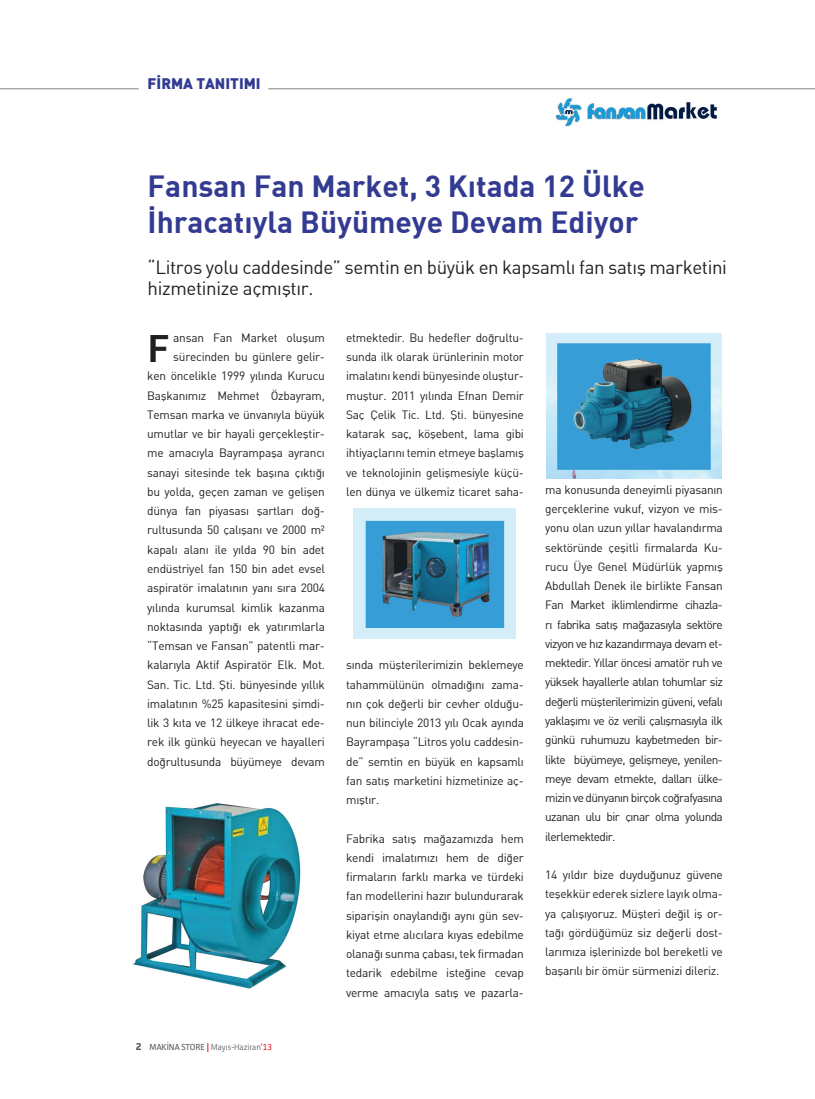
<style>
.page{position:relative;width:815px;height:1099px;background:#fff}
.page>*{position:absolute;margin:0;border:0;box-sizing:border-box;transform-origin:0 0}
.t1{font:700 37.5px "DIN";color:#231f20}
.t2{font:700 30px/36px "DIN";color:#323b91}
.t3{font:18.75px/21.2px "DIN";letter-spacing:-.02em;color:#231f20}
.t4{font:900 15px "DIN";color:#323b91}
.t5{font:11.88px/19.2px "DIN";letter-spacing:-.02em;color:#231f20;text-align:justify}
.t6{font:300 8.75px "Facit";color:#57585a;scale:.95 1}
.s1{font-weight:700;font-size:10px}
.s2{font-weight:400}
.s3{font-weight:600;color:#ee1d23}
.s4{font-weight:400;color:#ee1d23}
</style>
<div class="page">
<hr style="left:0;top:88px;width:139px;height:1px;background:#808285">
<hr style="left:268px;top:88px;width:547px;height:1px;background:#808285">
<img style="left:547px;top:333px;width:174px;height:145px">
<img style="left:353px;top:508px;width:162px;height:130px">
<img style="left:132px;top:803px;width:169px;height:186px">
<img style="left:555px;top:98px;width:162px;height:29px">
<p class="t4" style="left:148px;top:74px;width:115px">FİRMA TANITIMI</p>
<h2 class="t2" style="left:148px;top:167px;width:499px">Fansan Fan Market, 3 Kıtada 12 Ülke<br>İhracatıyla Büyümeye Devam Ediyor</h2>
<h3 class="t3" style="left:148px;top:256px;width:581px">“Litros yolu caddesinde” semtin en büyük en kapsamlı fan satış marketini hizmetinize açmıştır.</h3>
<h1 class="t1" style="left:148px;top:323px;width:24px">F</h1>
<p class="t5" style="left:147px;top:328px;width:179px;text-align:right">ansan Fan Market oluşum sürecinden bu günlere gelir-<br>ken öncelikle 1999 yılında Kurucu Başkanımız Mehmet Özbayram, Temsan marka ve ünvanıyla büyük umutlar ve bir hayali gerçekleştir&shy;me amacıyla Bayrampaşa ayrancı sanayi sitesinde tek başına çıktığı bu yolda, geçen zaman ve gelişen dünya fan piyasası şartları doğ&shy;rultusunda 50 çalışanı ve 2000 m² kapalı alanı ile yılda 90 bin adet endüstriyel fan 150 bin adet evsel aspiratör imalatının yanı sıra 2004 yılında kurumsal kimlik kazanma noktasında yaptığı ek yatırımlarla “Temsan ve Fansan” patentli mar&shy;kalarıyla Aktif Aspiratör Elk. Mot.<br>San. Tic. Ltd. Şti. bünyesinde yıllık imalatının %25 kapasitesini şimdi&shy;lik 3 kıta ve 12 ülkeye ihracat ede&shy;rek ilk günkü heyecan ve hayalleri doğrultusunda büyümeye devam</p>
<p class="t5" style="left:346px;top:328px;width:179px">etmektedir. Bu hedefler doğrultu&shy;sunda ilk olarak ürünlerinin motor imalatını kendi bünyesinde oluştur&shy;muştur. 2011 yılında Efnan Demir Saç Çelik Tic. Ltd. Şti. bünyesine katarak saç, köşebent, lama gibi ihtiyaçlarını temin etmeye başlamış ve teknolojinin gelişmesiyle küçü&shy;len dünya ve ülkemiz ticaret saha-</p>
<p class="t5" style="left:545px;top:479px;width:179px">ma konusunda deneyimli piyasanın gerçeklerine vukuf, vizyon ve mis&shy;yonu olan uzun yıllar havalandırma sektöründe çeşitli firmalarda Ku&shy;rucu Üye Genel Müdürlük yapmış Abdullah Denek ile birlikte Fansan Fan Market iklimlendirme cihazla&shy;rı fabrika satış mağazasıyla sektöre vizyon ve hız kazandırmaya devam et&shy;mektedir. Yıllar öncesi amatör ruh ve yüksek hayallerle atılan tohumlar siz değerli müşterilerimizin güveni, vefalı yaklaşımı ve öz verili çalışmasıyla ilk günkü ruhumuzu kaybetmeden bir&shy;likte büyümeye, gelişmeye, yenilen&shy;meye devam etmekte, dalları ülke&shy;mizin ve dünyanın birçok coğrafyasına uzanan ulu bir çınar olma yolunda ilerlemektedir.</p>
<p class="t5" style="left:545px;top:864px;width:179px">14 yıldır bize duyduğunuz güvene teşekkür ederek sizlere layık olma&shy;ya çalışıyoruz. Müşteri değil iş or&shy;tağı gördüğümüz siz değerli dost&shy;larımıza işlerinizde bol bereketli ve başarılı bir ömür sürmenizi dileriz.</p>
<p class="t5" style="left:346px;top:655px;width:179px">sında müşterilerimizin beklemeye tahammülünün olmadığını zama&shy;nın çok değerli bir cevher olduğu&shy;nun bilinciyle 2013 yılı Ocak ayında Bayrampaşa “Litros yolu caddesin&shy;de” semtin en büyük en kapsamlı fan satış marketini hizmetinize aç&shy;mıştır.</p>
<p class="t5" style="left:346px;top:828px;width:179px">Fabrika satış mağazamızda hem kendi imalatımızı hem de diğer firmaların farklı marka ve türdeki fan modellerini hazır bulundurarak siparişin onaylandığı aynı gün sev&shy;kiyat etme alıcılara kıyas edebilme olanağı sunma çabası, tek firmadan tedarik edebilme isteğine cevap verme amacıyla satış ve pazarla-</p>
<p class="t6" style="left:136px;top:1041px;width:145px"><span class="s1">2</span> <span class="s2">MAKİNA STORE</span> <span class="s3">|</span> Mayıs-Haziran<span class="s4">’13</span></p>
</div>
